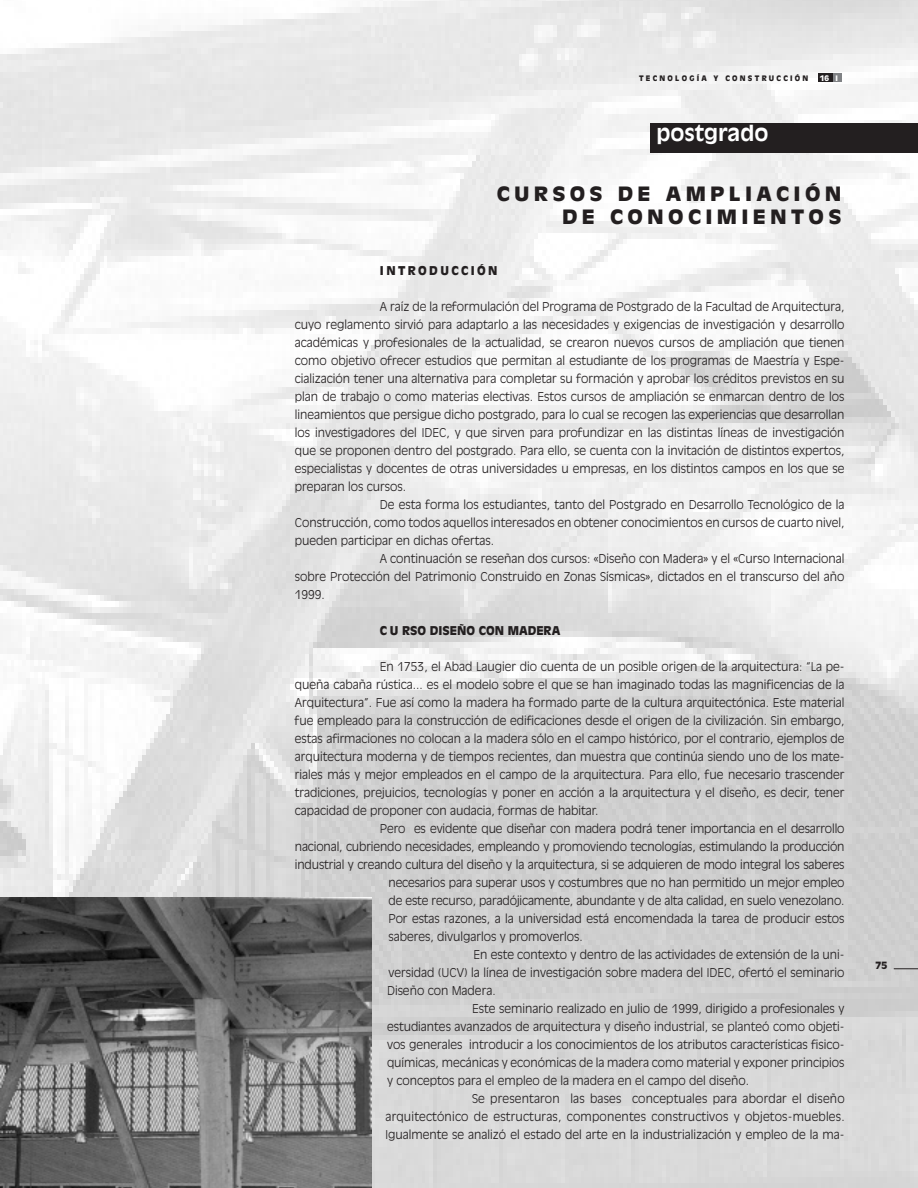
<style>
.page{position:relative;width:918px;height:1188px;background:#fff}
.page>*{position:absolute;margin:0;border:0;box-sizing:border-box;transform-origin:0 0}
.barras_izq{font:700 21px "Antique Olive";color:#fff}
.TITULO_PPAL{font:900 19.5px/22.5px "Antique Olive";letter-spacing:.2em;color:#231f20;text-align:right;scale:1.1 1}
.CUERPO_TEXTO_2{font:300 12px/18px "Antique Olive";color:#231f20;text-align:justify}
.TITULO{font:900 12px "Antique Olive";color:#231f20}
.TITULO-2{font:900 12px "Antique Olive";letter-spacing:.2em;color:#231f20}
.t1{font:900 9.75px "Antique Olive";color:#231f20}
.t2{font:900 7.5px "Antique Olive";letter-spacing:.3em;color:#231f20}
.t3{font:900 7.5px "Antique Olive";color:#fff}
</style>
<div class="page">
<img style="left:0;top:0;width:918px;height:1188px">
<div style="left:651px;top:123px;width:267px;height:30px;background:#231f20"></div>
<img style="left:0;top:897px;width:372px;height:291px">
<svg style="left:894px;top:969px;width:24px;height:1px"></svg>
<div style="left:833px;top:73px;width:9px;height:9px;background:#808285"></div>
<div style="left:818px;top:73px;width:15px;height:9px;background:#231f20"></div>
<p class="t2" style="left:639px;top:73px;width:171px">TECNOLOGÍA Y CONST RUCCIÓN</p>
<p class="t3" style="left:820px;top:73px;width:11px">16</p>
<p class="t3" style="left:836px;top:73px;width:3px">I</p>
<p class="barras_izq" style="left:656px;top:120px;width:114px">postgrado</p>
<p class="TITULO_PPAL" style="left:497px;top:182px;width:315px">CURSOS DE AM PLIACIÓN<br>DE CONOCIM IENT OS</p>
<p class="TITULO-2" style="left:380px;top:264px;width:119px">INT RODUCCIÓN</p>
<p class="CUERPO_TEXTO_2" style="left:295px;top:298px;width:551px;text-indent:85px">A raíz de la reformulación del programa de Postgrado de la Facultad de Arquitectura, cuyo reglamento sirvió para adaptarlo a las necesidades y exigencias de investigación y desarrollo académicas y profesionales de la actualidad, se crearon nuevos cursos de ampliación que tienen como objetivo ofrecer estudios que permitan al estudiante de los programas de maestría y Espe&shy;cialización tener una alternativa para completar su formación y aprobar los créditos previstos en su plan de trabajo o como materias electivas. Estos cursos de ampliación se enmarcan dentro de los lineamientos que persigue dicho postgrado, para lo cual se recogen las experiencias que desarrollan los investigadores del IDEC, y que sirven para profundizar en las distintas líneas de investigación que se proponen dentro del postgrado. Para ello, se cuenta con la invitación de distintos expertos, especialistas y docentes de otras universidades u empresas, en los distintos campos en los que se preparan los cursos.</p>
<p class="CUERPO_TEXTO_2" style="left:295px;top:496px;width:551px;text-indent:85px">De esta forma los estudiantes, tanto del Postgrado en Desarrollo Tecnológico de la construcción, como todos aquellos interesados en obtener conocimientos en cursos de cuarto nivel, pueden participar en dichas ofertas.</p>
<p class="CUERPO_TEXTO_2" style="left:295px;top:550px;width:551px;text-indent:85px">A continuación se reseñan dos cursos: «diseño con madera» y el «curso Internacional sobre protección del patrimonio construido en zonas sísmicas», dictados en el transcurso del año 1999.</p>
<p class="TITULO" style="left:380px;top:624px;width:182px">C U RSO DISEÑO CON MADERA</p>
<p class="CUERPO_TEXTO_2" style="left:295px;top:658px;width:551px;text-indent:85px">En 1753, el Abad Laugier dio cuenta de un posible origen de la arquitectura: “La pe&shy;queña cabaña rústica... es el modelo sobre el que se han imaginado todas las magnificencias de la Arquitectura”. Fue así como la madera ha formado parte de la cultura arquitectónica. este material fue empleado para la construcción de edificaciones desde el origen de la civilización. Sin embargo, estas afirmaciones no colocan a la madera sólo en el campo histórico, por el contrario, ejemplos de arquitectura moderna y de tiempos recientes, dan muestra que continúa siendo uno de los mate&shy;riales más y mejor empleados en el campo de la arquitectura. Para ello, fue necesario trascender tradiciones, prejuicios, tecnologías y poner en acción a la arquitectura y el diseño, es decir, tener capacidad de proponer con audacia, formas de habitar.</p>
<p class="CUERPO_TEXTO_2" style="left:380px;top:820px;width:466px">Pero es evidente que diseñar con madera podrá tener importancia en el desarrollo</p>
<p class="CUERPO_TEXTO_2" style="left:295px;top:838px;width:551px">nacional, cubriendo necesidades, empleando y promoviendo tecnologías, estimulando la producción</p>
<p class="CUERPO_TEXTO_2" style="left:295px;top:856px;width:551px">industrial y creando cultura del diseño y la arquitectura, si se adquieren de modo integral los saberes</p>
<p class="CUERPO_TEXTO_2" style="left:388px;top:874px;width:458px">necesarios para superar usos y costumbres que no han permitido un mejor empleo</p>
<p class="CUERPO_TEXTO_2" style="left:388px;top:892px;width:458px">de este recurso, paradójicamente, abundante y de alta calidad, en suelo venezolano.</p>
<p class="CUERPO_TEXTO_2" style="left:388px;top:910px;width:458px">Por estas razones, a la universidad está encomendada la tarea de producir estos</p>
<p class="CUERPO_TEXTO_2" style="left:388px;top:928px;width:196px">saberes, divulgarlos y promoverlos.</p>
<p class="CUERPO_TEXTO_2" style="left:387px;top:946px;width:459px;text-indent:87px">En este contexto y dentro de las actividades de extensión de la uni&shy;versidad (UCV) la línea de investigación sobre madera del IDEC, ofertó el seminario Diseño con Madera.</p>
<p class="CUERPO_TEXTO_2" style="left:387px;top:1000px;width:459px;text-indent:85px">Este seminario realizado en julio de 1999, dirigido a profesionales y estudiantes avanzados de arquitectura y diseño industrial, se planteó como objeti&shy;vos generales introducir a los conocimientos de los atributos características fisico&shy;químicas, mecánicas y económicas de la madera como material y exponer principios y conceptos para el empleo de la madera en el campo del diseño.</p>
<p class="CUERPO_TEXTO_2" style="left:386px;top:1090px;width:461px;text-indent:87px">Se presentaron las bases conceptuales para abordar el diseño arquitectónico de estructuras, componentes constructivos y objetos-muebles.<br>Igualmente se analizó el estado del arte en la industrialización y empleo de la ma-</p>
<p class="t1" style="left:875px;top:960px;width:13px">75</p>
</div>
